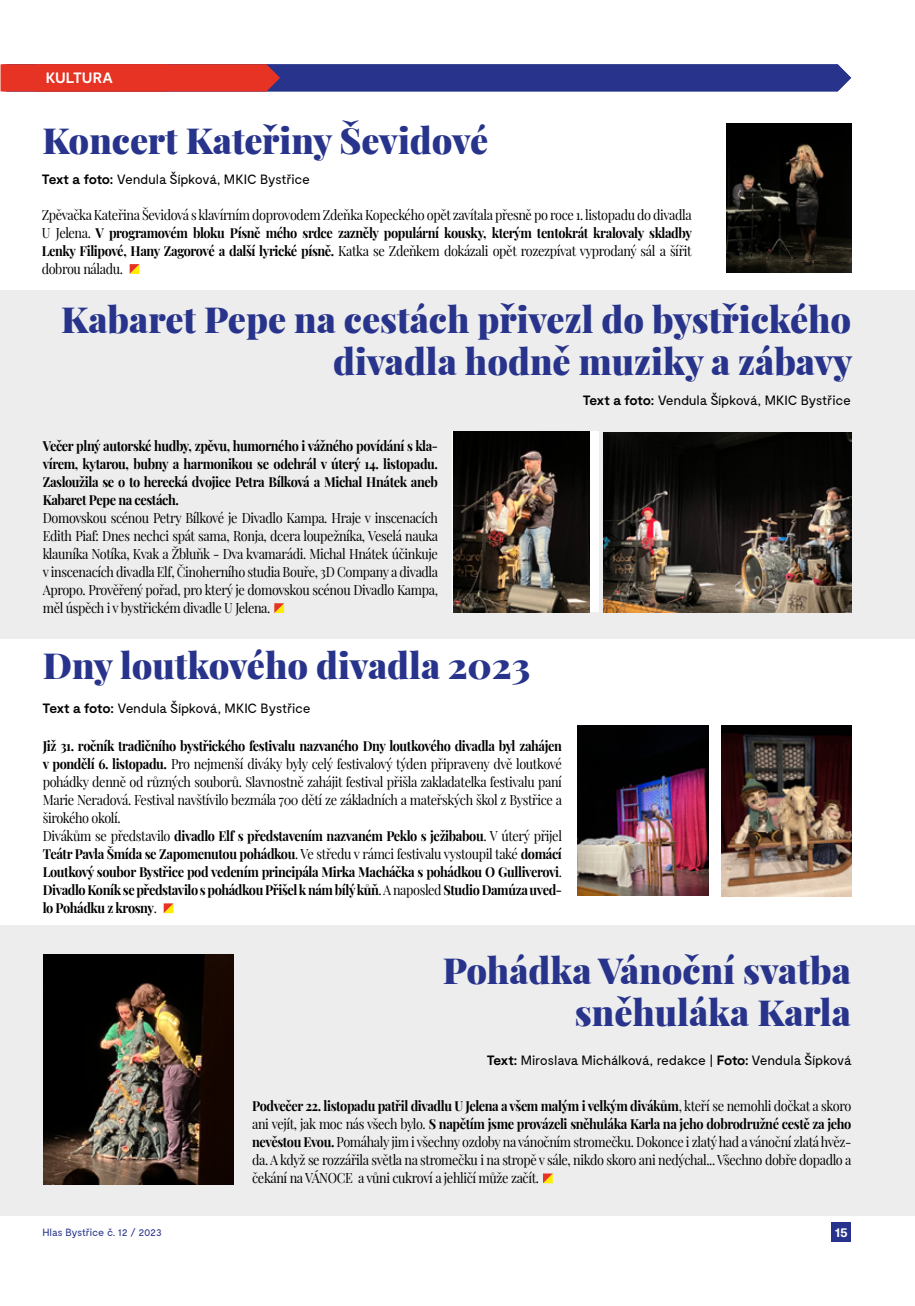
<style>
.page{position:relative;width:915px;height:1306px;background:#fff}
.page>*{position:absolute;margin:0;border:0;box-sizing:border-box;transform-origin:0 0}
.t1{font:900 36px/42px "Playfair Display";color:#28348b;text-align:right}
.t2{font:700 15px "Moderat";letter-spacing:.01em;color:#fff}
.t3{font:13.8px/18px "Playfair Display";letter-spacing:-.03em;color:#000;text-align:justify;scale:.92 1}
.t4{font:700 13.8px/18px "Playfair Display";letter-spacing:-.03em;color:#000;text-align:justify;scale:.92 1}
.t5{font:13.5px "Moderat";letter-spacing:-.025em;color:#000}
.t6{font:700 13.5px "Moderat";color:#fff}
.t7{font:10.5px "Moderat";letter-spacing:-.035em;color:#28348b}
.s1{font-weight:700}
.s2{font-weight:400}
</style>
<div class="page">
<div style="left:831px;top:1222px;width:19px;height:20px;background:#28348b"></div>
<div style="left:0;top:924px;width:914px;height:291px;background:#ededed"></div>
<div style="left:0;top:290px;width:914px;height:348px;background:#ededed"></div>
<svg style="left:1px;top:64px;width:849px;height:27px;background:#66356a"></svg>
<svg style="left:130px;top:264px;width:9px;height:10px"></svg>
<img style="left:726px;top:123px;width:125px;height:149px">
<svg style="left:274px;top:603px;width:10px;height:10px"></svg>
<svg style="left:452px;top:432px;width:147px;height:180px;background:#d8d7d6"></svg>
<img style="left:453px;top:432px;width:135px;height:180px">
<img style="left:603px;top:432px;width:248px;height:180px">
<svg style="left:164px;top:903px;width:9px;height:10px"></svg>
<img style="left:577px;top:725px;width:131px;height:170px">
<img style="left:721px;top:725px;width:130px;height:171px">
<img style="left:43px;top:954px;width:190px;height:230px">
<svg style="left:543px;top:1173px;width:9px;height:10px"></svg>
<p class="t2" style="left:46px;top:68px;width:32px">XXX</p>
<p class="t2" style="left:46px;top:69px;width:69px">KULTURA</p>
<h1 class="t1" style="left:42px;top:116px;width:447px">Koncert Kateřiny Ševidové</h1>
<p class="t5" style="left:42px;top:172px;width:269px"><span class="s1">Text a foto:</span> Vendula Šípková, MKIC Bystřice</p>
<p class="t3" style="left:42px;top:204px;width:708px">Zpěvačka Kateřina Ševidová s klavírním doprovodem Zdeňka Kopeckého opět zavítala přesně po roce 1. listopadu do divadla U Jelena. <span class="s1">V programovém bloku Písně mého srdce zazněly populární kousky, kterým tentokrát kralovaly skladby Lenky Filipové, Hany Zagorové a další lyrické písně.</span> Katka se Zdeňkem dokázali opět rozezpívat vyprodaný sál a šířit dobrou náladu.</p>
<h1 class="t1" style="left:61px;top:295px;width:792px">Kabaret Pepe na cestách přivezl do bystřického divadla hodně muziky a zábavy</h1>
<p class="t5" style="left:582px;top:393px;width:269px"><span class="s1">Text a foto:</span> Vendula Šípková, MKIC Bystřice</p>
<p class="t4" style="left:43px;top:435px;width:431px">Večer plný autorské hudby, zpěvu, humorného i vážného povídání s kla&shy;vírem, kytarou, bubny a harmonikou se odehrál v úterý 14. listopadu.<br>Zasloužila se o to herecká dvojice Petra Bílková a Michal Hnátek aneb Kabaret Pepe na cestách.</p>
<p class="t3" style="left:43px;top:507px;width:431px">Domovskou scénou Petry Bílkové je Divadlo Kampa. Hraje v inscenacích Edith Piaf: Dnes nechci spát sama, Ronja, dcera loupežníka, Veselá nauka klauníka Notíka, Kvak a Žbluňk - Dva kvamarádi. Michal Hnátek účinkuje v inscenacích divadla Elf, Činoherního studia Bouře, 3D Company a divadla Apropo. Prověřený pořad, pro který je domovskou scénou Divadlo Kampa, měl úspěch i v bystřickém divadle U Jelena.</p>
<h1 class="t1" style="left:43px;top:641px;width:488px">Dny loutkového divadla 2023</h1>
<p class="t5" style="left:43px;top:700px;width:269px"><span class="s1">Text a foto:</span> Vendula Šípková, MKIC Bystřice</p>
<p class="t4" style="left:43px;top:735px;width:566px;text-align:left">Již 31. ročník tradičního bystřického festivalu nazvaného Dny loutkového divadla byl zahájen v pondělí 6. listopadu. <span class="s2">Pro nejmenší diváky byly celý festivalový týden připraveny dvě loutkové pohádky denně od různých souborů. Slavnostně zahájit festival přišla zakladatelka festivalu paní Marie Neradová. Festival navštívilo bezmála 700 dětí ze základních a mateřských škol z Bystřice a širokého okolí.<br>Divákům se představilo</span> divadlo Elf s představením nazvaném Peklo s ježibabou<span class="s2">. V úterý přijel </span>Teátr Pavla Šmída se Zapomenutou pohádkou<span class="s2">. Ve středu v rámci festivalu vystoupil také</span> domácí Loutkový soubor Bystřice pod vedením principála Mirka Macháčka s pohádkou O Gulliverovi<span class="s2">.<br></span>Divadlo Koník se představilo s pohádkou Přišel k nám bílý kůň<span class="s2">. A naposled</span> Studio Damúza uved&shy;lo Pohádku z krosny<span class="s2">.</span></p>
<h1 class="t1" style="left:442px;top:946px;width:409px">Pohádka Vánoční svatba sněhuláka Karla</h1>
<p class="t5" style="left:486px;top:1052px;width:366px"><span class="s1">Text:</span> Miroslava Michálková, redakce | <span class="s1">Foto:</span> Vendula Šípková</p>
<p class="t3" style="left:252px;top:1095px;width:652px"><span class="s1">Podvečer 22. listopadu patřil divadlu U Jelena a všem malým i velkým divákům</span>, kteří se nemohli dočkat a skoro ani vejít, jak moc nás všech bylo. <span class="s1">S napětím jsme provázeli sněhuláka Karla na jeho dobrodružné cestě za jeho nevěstou Evou.</span> Pomáhaly jim i všechny ozdoby na vánočním stromečku. Dokonce i zlatý had a vánoční zlatá hvěz&shy;da. A když se rozzářila světla na stromečku i na stropě v sále, nikdo skoro ani nedýchal... Všechno dobře dopadlo a čekání na VÁNOCE a vůni cukroví a jehličí může začít.</p>
<p class="t7" style="left:43px;top:1226px;width:121px">Hlas Bystřice č. 12 / 2023</p>
<p class="t6" style="left:834px;top:1224px;width:15px">15</p>
</div>
